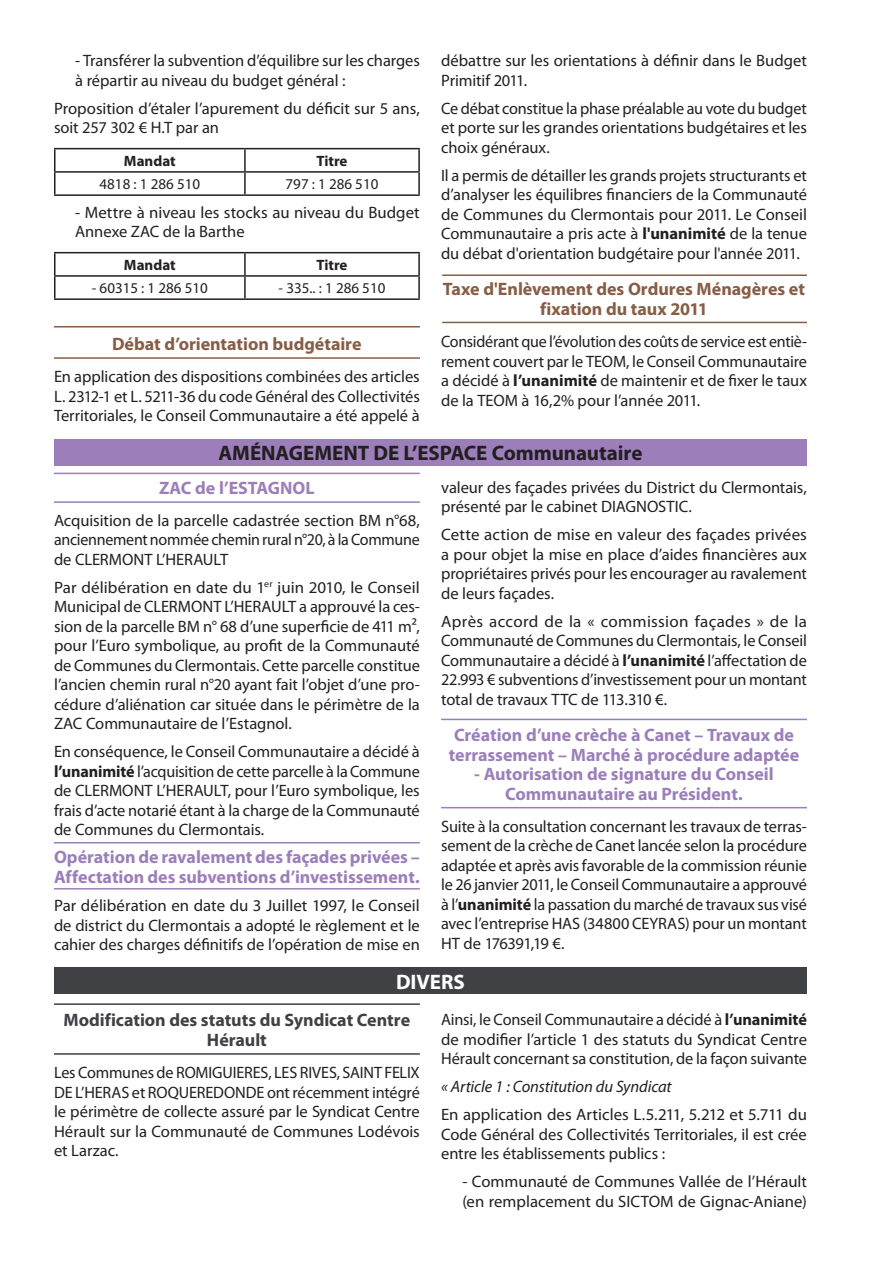
<style>
.page{position:relative;width:893px;height:1263px;background:#fff}
.page>*{position:absolute;margin:0;border:0;box-sizing:border-box;transform-origin:0 0}
.gros_titre{font:700 21px "Myriad Pro";letter-spacing:-.005em;color:#231f20}
.gros_titre-2{font:700 21px "Myriad Pro";color:#fff}
.sous_titre{font:700 18px/19.5px "Myriad Pro";letter-spacing:-.005em;color:#9c7fba}
.sous_titre-2{font:700 18px/19.5px "Myriad Pro";letter-spacing:-.005em;color:#875d45;text-align:center}
.texte_courant{font:700 18px/19.5px "Myriad Pro";letter-spacing:-.005em;color:#9c7fba}
.sous_titre-3{font:700 18px/19.5px "Myriad Pro";letter-spacing:-.005em;color:#3f4144;text-align:center}
.texte_courant-2{font:16.5px/19.5px "Myriad Pro";letter-spacing:-.005em;color:#231f20;text-align:justify}
.texte_courant-3{font:italic 16.5px "Myriad Pro";letter-spacing:-.01em;color:#231f20}
.t1{font:15px "Myriad Pro";color:#231f20}
.t2{font:700 15px "Myriad Pro";color:#231f20}
.s1{font-weight:700}
</style>
<div class="page">
<hr style="left:54px;top:148px;width:191px;height:1px;background:#231f20">
<hr style="left:54px;top:149px;width:2px;height:22px;background:#231f20">
<hr style="left:245px;top:148px;width:175px;height:1px;background:#231f20">
<hr style="left:244px;top:149px;width:2px;height:22px;background:#231f20">
<hr style="left:418px;top:149px;width:2px;height:22px;background:#231f20">
<hr style="left:54px;top:171px;width:191px;height:2px;background:#231f20">
<hr style="left:54px;top:173px;width:2px;height:21px;background:#231f20">
<hr style="left:245px;top:171px;width:175px;height:2px;background:#231f20">
<hr style="left:244px;top:173px;width:2px;height:21px;background:#231f20">
<hr style="left:418px;top:173px;width:2px;height:21px;background:#231f20">
<hr style="left:54px;top:194px;width:191px;height:2px;background:#231f20">
<hr style="left:245px;top:194px;width:175px;height:2px;background:#231f20">
<hr style="left:54px;top:252px;width:191px;height:1px;background:#231f20">
<hr style="left:54px;top:253px;width:2px;height:22px;background:#231f20">
<hr style="left:245px;top:252px;width:175px;height:1px;background:#231f20">
<hr style="left:244px;top:253px;width:2px;height:22px;background:#231f20">
<hr style="left:418px;top:253px;width:2px;height:22px;background:#231f20">
<hr style="left:54px;top:275px;width:191px;height:2px;background:#231f20">
<hr style="left:54px;top:277px;width:2px;height:21px;background:#231f20">
<hr style="left:245px;top:275px;width:175px;height:2px;background:#231f20">
<hr style="left:244px;top:277px;width:2px;height:21px;background:#231f20">
<hr style="left:418px;top:277px;width:2px;height:21px;background:#231f20">
<hr style="left:54px;top:298px;width:191px;height:2px;background:#231f20">
<hr style="left:245px;top:298px;width:175px;height:2px;background:#231f20">
<hr style="left:54px;top:326px;width:366px;height:1px;background:#875d45">
<hr style="left:442px;top:274px;width:365px;height:2px;background:#875d45">
<hr style="left:54px;top:1003px;width:366px;height:2px;background:#3f4144">
<hr style="left:54px;top:1053px;width:366px;height:2px;background:#3f4144">
<hr style="left:54px;top:357px;width:366px;height:2px;background:#875d45">
<hr style="left:442px;top:322px;width:365px;height:1px;background:#875d45">
<hr style="left:54px;top:842px;width:366px;height:1px;background:#9c7fba">
<hr style="left:441px;top:807px;width:366px;height:1px;background:#9c7fba">
<hr style="left:441px;top:719px;width:366px;height:1px;background:#9c7fba">
<hr style="left:54px;top:888px;width:366px;height:1px;background:#9c7fba">
<hr style="left:54px;top:473px;width:366px;height:1px;background:#9c7fba">
<hr style="left:54px;top:501px;width:366px;height:2px;background:#9c7fba">
<div style="left:54px;top:439px;width:753px;height:27px;background:#9c7fba"></div>
<div style="left:54px;top:967px;width:753px;height:27px;background:#3f4144"></div>
<p class="texte_courant-2" style="left:75px;top:51px;width:346px">- Transférer la subvention d’équilibre sur les charges à répartir au niveau du budget général :</p>
<p class="texte_courant-2" style="left:54px;top:98px;width:367px">Proposition d’étaler l’apurement du déficit sur 5 ans, soit 257 302 € H.T par an</p>
<p class="t2" style="left:124px;top:151px;width:53px">Mandat</p>
<p class="t2" style="left:317px;top:151px;width:32px">Titre</p>
<p class="t1" style="left:100px;top:175px;width:102px">4818 : 1 286 510</p>
<p class="t1" style="left:286px;top:175px;width:94px">797 : 1 286 510</p>
<p class="texte_courant-2" style="left:75px;top:202px;width:346px">- Mettre à niveau les stocks au niveau du Budget<br>Annexe ZAC de la Barthe</p>
<p class="t2" style="left:124px;top:255px;width:53px">Mandat</p>
<p class="t2" style="left:317px;top:255px;width:32px">Titre</p>
<p class="t1" style="left:92px;top:279px;width:117px">- 60315 : 1 286 510</p>
<p class="t1" style="left:279px;top:279px;width:108px">- 335.. : 1 286 510</p>
<p class="sous_titre-2" style="left:112px;top:333px;width:251px">Débat d’orientation budgétaire</p>
<p class="texte_courant-2" style="left:54px;top:367px;width:367px">En application des dispositions combinées des articles L. 2312-1 et L. 5211-36 du code Général des Collectivités Territoriales, le Conseil Communautaire a été appelé à</p>
<p class="texte_courant-2" style="left:441px;top:51px;width:367px">débattre sur les orientations à définir dans le Budget<br>Primitif 2011.</p>
<p class="texte_courant-2" style="left:441px;top:98px;width:367px">Ce débat constitue la phase préalable au vote du budget et porte sur les grandes orientations budgétaires et les choix généraux.</p>
<p class="texte_courant-2" style="left:441px;top:165px;width:367px">Il a permis de détailler les grands projets structurants et d’analyser les équilibres financiers de la Communauté de Communes du Clermontais pour 2011. Le Conseil Communautaire a pris acte à <span class="s1">l'unanimité</span> de la tenue du débat d'orientation budgétaire pour l'année 2011.</p>
<p class="sous_titre-2" style="left:443px;top:279px;width:364px">Taxe d'Enlèvement des Ordures Ménagères et fixation du taux 2011</p>
<p class="texte_courant-2" style="left:441px;top:332px;width:367px">Considérant que l’évolution des coûts de service est entiè&shy;rement couvert par le TEOM, le Conseil Communautaire a décidé à <span class="s1">l’unanimité</span> de maintenir et de fixer le taux de la TEOM à 16,2% pour l’année 2011.</p>
<p class="gros_titre" style="left:218px;top:439px;width:426px">AMÉNAGEMENT DE L’ESPACE Communautaire</p>
<p class="sous_titre" style="left:159px;top:477px;width:157px">ZAC de l’ESTAGNOL</p>
<p class="texte_courant-2" style="left:54px;top:510px;width:367px">Acquisition de la parcelle cadastrée section BM n°68, anciennement nommée chemin rural n°20, à la Commune de CLERMONT L’HERAULT</p>
<p class="texte_courant-2" style="left:54px;top:577px;width:367px">Par délibération en date du 1<sup>er</sup> juin 2010, le Conseil Municipal de CLERMONT L’HERAULT a approuvé la ces&shy;sion de la parcelle BM n° 68 d’une superficie de 411 m², pour l’Euro symbolique, au profit de la Communauté de Communes du Clermontais. Cette parcelle constitue l’ancien chemin rural n°20 ayant fait l’objet d’une pro&shy;cédure d’aliénation car située dans le périmètre de la ZAC Communautaire de l’Estagnol.</p>
<p class="texte_courant-2" style="left:54px;top:742px;width:367px">En conséquence, le Conseil Communautaire a décidé à <span class="s1">l’unanimité</span> l’acquisition de cette parcelle à la Commune de CLERMONT L’HERAULT, pour l’Euro symbolique, les frais d’acte notarié étant à la charge de la Communauté de Communes du Clermontais.</p>
<p class="texte_courant" style="left:54px;top:847px;width:367px">Opération de ravalement des façades privées –<br>Affectation des subventions d’investissement.</p>
<p class="texte_courant-2" style="left:54px;top:895px;width:367px">Par délibération en date du 3 Juillet 1997, le Conseil de district du Clermontais a adopté le règlement et le cahier des charges définitifs de l’opération de mise en</p>
<p class="texte_courant-2" style="left:441px;top:477px;width:367px">valeur des façades privées du District du Clermontais, présenté par le cabinet DIAGNOSTIC.</p>
<p class="texte_courant-2" style="left:441px;top:524px;width:367px">Cette action de mise en valeur des façades privées a pour objet la mise en place d’aides financières aux propriétaires privés pour les encourager au ravalement de leurs façades.</p>
<p class="texte_courant-2" style="left:441px;top:611px;width:367px">Après accord de la « commission façades » de la Communauté de Communes du Clermontais, le Conseil Communautaire a décidé à <span class="s1">l’unanimité</span> l’affectation de 22.993 € subventions d’investissement pour un montant total de travaux TTC de 113.310 €.</p>
<p class="sous_titre" style="left:449px;top:725px;width:352px">Création d’une crèche à Canet – Travaux de terrassement – Marché à procédure adaptée</p>
<p class="sous_titre" style="left:474px;top:764px;width:301px;text-align:center">- Autorisation de signature du Conseil<br>Communautaire au Président.</p>
<p class="texte_courant-2" style="left:441px;top:816px;width:367px">Suite à la consultation concernant les travaux de terras&shy;sement de la crèche de Canet lancée selon la procédure adaptée et après avis favorable de la commission réunie le 26 janvier 2011, le Conseil Communautaire a approuvé à l’<span class="s1">unanimité</span> la passation du marché de travaux sus visé avec l’entreprise HAS (34800 CEYRAS) pour un montant HT de 176391,19 €.</p>
<p class="gros_titre-2" style="left:396px;top:968px;width:70px">DIVERS</p>
<p class="sous_titre-3" style="left:64px;top:1010px;width:348px">Modification des statuts du Syndicat Centre<br>Hérault</p>
<p class="texte_courant-2" style="left:54px;top:1062px;width:367px">Les Communes de ROMIGUIERES, LES RIVES, SAINT FELIX DE L’HERAS et ROQUEREDONDE ont récemment intégré le périmètre de collecte assuré par le Syndicat Centre Hérault sur la Communauté de Communes Lodévois et Larzac.</p>
<p class="texte_courant-2" style="left:441px;top:1010px;width:367px">Ainsi, le Conseil Communautaire a décidé à <span class="s1">l’unanimité </span>de modifier l’article 1 des statuts du Syndicat Centre Hérault concernant sa constitution, de la façon suivante</p>
<p class="texte_courant-3" style="left:441px;top:1076px;width:232px">« Article 1 : Constitution du Syndicat</p>
<p class="texte_courant-2" style="left:441px;top:1105px;width:367px">En application des Articles L.5.211, 5.212 et 5.711 du Code Général des Collectivités Territoriales, il est crée entre les établissements publics :</p>
<p class="texte_courant-2" style="left:462px;top:1172px;width:346px">- Communauté de Communes Vallée de l’Hérault (en remplacement du SICTOM de Gignac-Aniane)</p>
</div>
